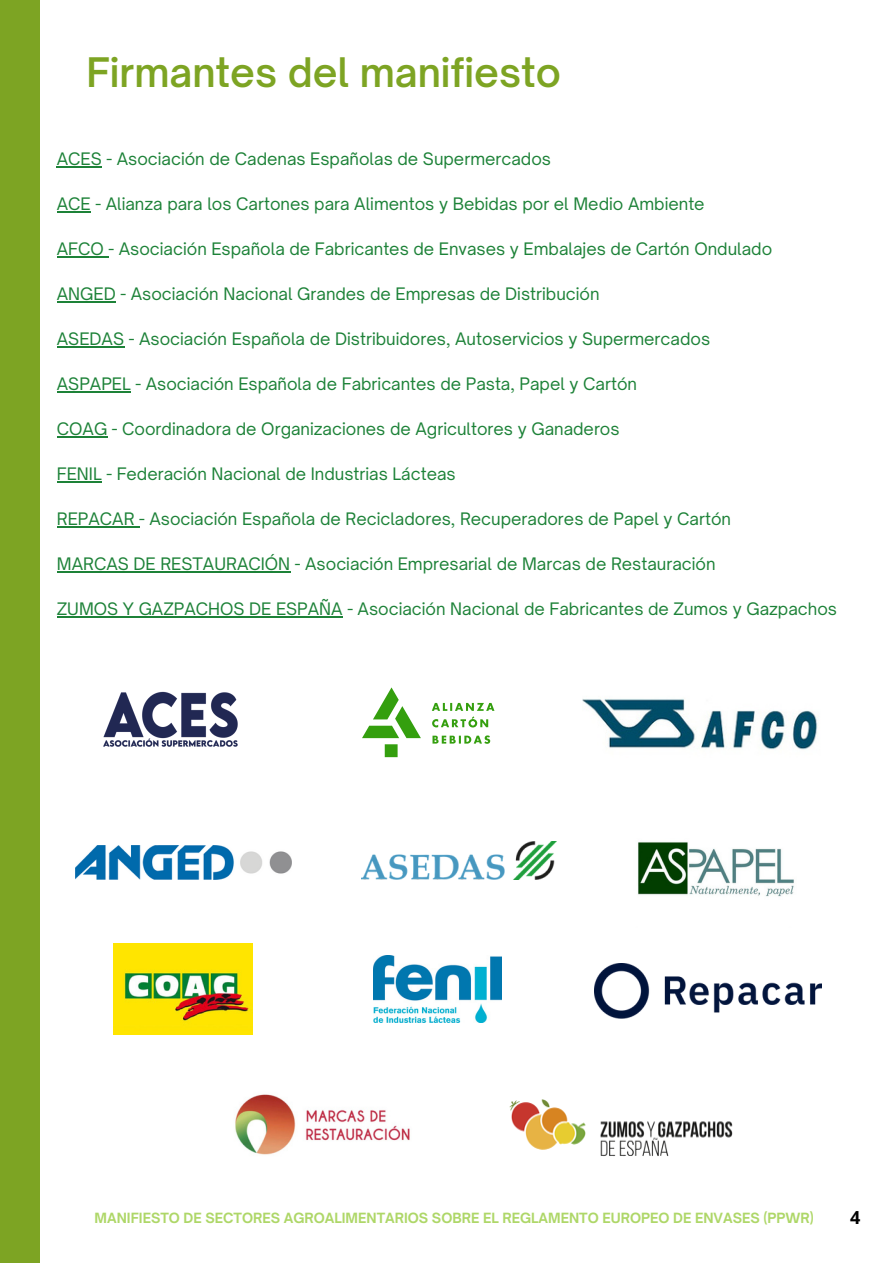
<style>
.page{position:relative;width:893px;height:1264px;background:#fff}
.page>*{position:absolute;margin:0;border:0;box-sizing:border-box;transform-origin:0 0}
.t1{font:600 39px "Open Sauce One";color:#7da423}
.t2{font:700 18px "Open Sans";color:#000}
.t3{font:16.5px "Open Sauce One";color:#1d8238}
.t4{font:700 13.5px "Open Sauce One";color:#aed768}
</style>
<div class="page">
<div style="left:0;top:0;width:39px;height:1262px;background:#7da423"></div>
<img style="left:103px;top:691px;width:135px;height:56px">
<img style="left:76px;top:845px;width:215px;height:34px">
<img style="left:362px;top:841px;width:194px;height:38px">
<img style="left:638px;top:842px;width:156px;height:55px">
<img style="left:114px;top:943px;width:138px;height:91px">
<img style="left:373px;top:955px;width:129px;height:67px">
<img style="left:235px;top:1094px;width:175px;height:61px">
<img style="left:509px;top:1099px;width:224px;height:57px">
<svg style="left:362px;top:687px;width:132px;height:70px"></svg>
<img style="left:582px;top:698px;width:236px;height:52px">
<img style="left:594px;top:963px;width:227px;height:55px">
<hr style="left:57px;top:166px;width:45px;height:2px;background:#1d8238">
<hr style="left:57px;top:211px;width:34px;height:2px;background:#1d8238">
<hr style="left:57px;top:256px;width:51px;height:1px;background:#1d8238">
<hr style="left:57px;top:301px;width:59px;height:1px;background:#1d8238">
<hr style="left:57px;top:346px;width:67px;height:1px;background:#1d8238">
<hr style="left:57px;top:391px;width:74px;height:1px;background:#1d8238">
<hr style="left:57px;top:436px;width:50px;height:1px;background:#1d8238">
<hr style="left:57px;top:481px;width:45px;height:1px;background:#1d8238">
<hr style="left:57px;top:526px;width:82px;height:1px;background:#1d8238">
<hr style="left:57px;top:571px;width:233px;height:1px;background:#1d8238">
<hr style="left:57px;top:616px;width:286px;height:1px;background:#1d8238">
<p class="t1" style="left:86px;top:48px;width:476px">Firmantes del manifiesto</p>
<p class="t3" style="left:57px;top:149px;width:495px">ACES - Asociación de Cadenas Españolas de Supermercados</p>
<p class="t3" style="left:57px;top:194px;width:649px">ACE - Alianza para los Cartones para Alimentos y Bebidas por el Medio Ambiente</p>
<p class="t3" style="left:57px;top:239px;width:716px">AFCO - Asociación Española de Fabricantes de Envases y Embalajes de Cartón Ondulado</p>
<p class="t3" style="left:57px;top:284px;width:544px">ANGED - Asociación Nacional Grandes de Empresas de Distribución</p>
<p class="t3" style="left:57px;top:329px;width:654px">ASEDAS - Asociación Española de Distribuidores, Autoservicios y Supermercados</p>
<p class="t3" style="left:57px;top:374px;width:581px">ASPAPEL - Asociación Española de Fabricantes de Pasta, Papel y Cartón</p>
<p class="t3" style="left:57px;top:419px;width:564px">COAG - Coordinadora de Organizaciones de Agricultores y Ganaderos</p>
<p class="t3" style="left:57px;top:464px;width:400px">FENIL - Federación Nacional de Industrias Lácteas</p>
<p class="t3" style="left:57px;top:509px;width:675px">REPACAR - Asociación Española de Recicladores, Recuperadores de Papel y Cartón</p>
<p class="t3" style="left:57px;top:553px;width:660px">MARCAS DE RESTAURACIÓN - Asociación Empresarial de Marcas de Restauración</p>
<p class="t3" style="left:57px;top:598px;width:781px">ZUMOS Y GAZPACHOS DE ESPAÑA - Asociación Nacional de Fabricantes de Zumos y Gazpachos</p>
<p class="t4" style="left:95px;top:1209px;width:720px">MANIFIESTO DE SECTORES AGROALIMENTARIOS SOBRE EL REGLAMENTO EUROPEO DE ENVASES (PPWR)</p>
<p class="t2" style="left:850px;top:1204px;width:12px">4</p>
</div>
